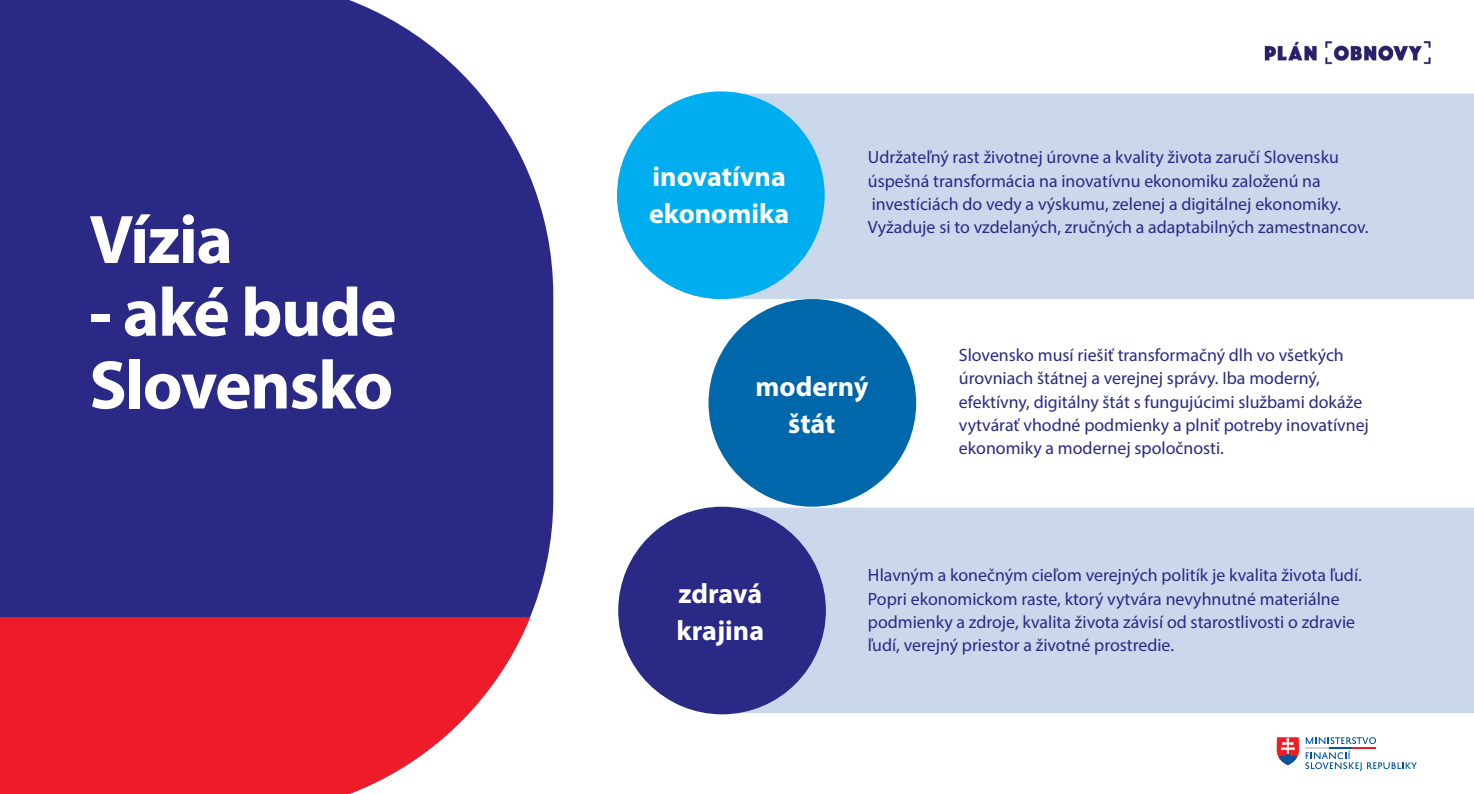
<style>
.page{position:relative;width:1474px;height:794px;background:#fff}
.page>*{position:absolute;margin:0;border:0;box-sizing:border-box;transform-origin:0 0}
.t1{font:700 69.3px/72.8px "Myriad Pro";letter-spacing:-.02em;color:#fff}
.t2{font:700 28px/36.6px "Myriad Pro";color:#fff;text-align:center}
.t3{font:17.85px/23.3px "Myriad Pro";color:#2a2a86}
.t4{font:700 13.47px "Myriad Pro";letter-spacing:.02em;color:#fff}
</style>
<div class="page">
<div style="left:0;top:0;width:553px;height:618px;background:#2a2a86"></div>
<svg style="left:0;top:617px;width:530px;height:177px;fill:#ee1c28"></svg>
<img style="left:1264px;top:41px;width:167px;height:24px">
<svg style="left:1276px;top:737px;width:141px;height:35px"></svg>
<div style="left:619px;top:94px;width:854px;height:205px;background:#cbd7eb"></div>
<div style="left:619px;top:507px;width:854px;height:206px;background:#cbd7eb"></div>
<div style="left:617px;top:91px;width:207px;height:208px;background:#00aeef;border-radius:50%"></div>
<div style="left:708px;top:299px;width:208px;height:208px;background:#0067aa;border-radius:50%"></div>
<div style="left:618px;top:507px;width:208px;height:207px;background:#2a2a86;border-radius:50%"></div>
<p class="t1" style="left:89px;top:201px;width:145px">Vízia</p>
<p class="t1" style="left:89px;top:274px;width:309px">- aké bude<br>Slovensko</p>
<p class="t2" style="left:652px;top:158px;width:135px">inovatívna</p>
<p class="t4" style="left:698px;top:173px;width:56px">ZDRAVIE</p>
<p class="t2" style="left:649px;top:194px;width:142px">ekonomika</p>
<p class="t3" style="left:867px;top:146px;width:502px">Udržateľný rast životnej úrovne a kvality života zaručí Slovensku úspešná transformácia na inovatívnu ekonomiku založenú na investíciách do vedy a výskumu, zelenej a digitálnej ekonomiky.<br>Vyžaduje si to vzdelaných, zručných a adaptabilných zamestnancov.</p>
<p class="t2" style="left:755px;top:368px;width:114px">moderný štát</p>
<p class="t3" style="left:959px;top:343px;width:411px">Slovensko musí riešiť transformačný dlh vo všetkých úrovniach štátnej a verejnej správy. Iba moderný, efektívny, digitálny štát s fungujúcimi službami dokáže vytvárať vhodné podmienky a plniť potreby inovatívnej ekonomiky a modernej spoločnosti.</p>
<p class="t2" style="left:678px;top:574px;width:85px">zdravá</p>
<p class="t2" style="left:676px;top:611px;width:89px">krajina</p>
<p class="t3" style="left:867px;top:563px;width:495px">Hlavným a konečným cieľom verejných politík je kvalita života ľudí.<br>Popri ekonomickom raste, ktorý vytvára nevyhnutné materiálne podmienky a zdroje, kvalita života závisí od starostlivosti o zdravie ľudí, verejný priestor a životné prostredie.</p>
</div>
